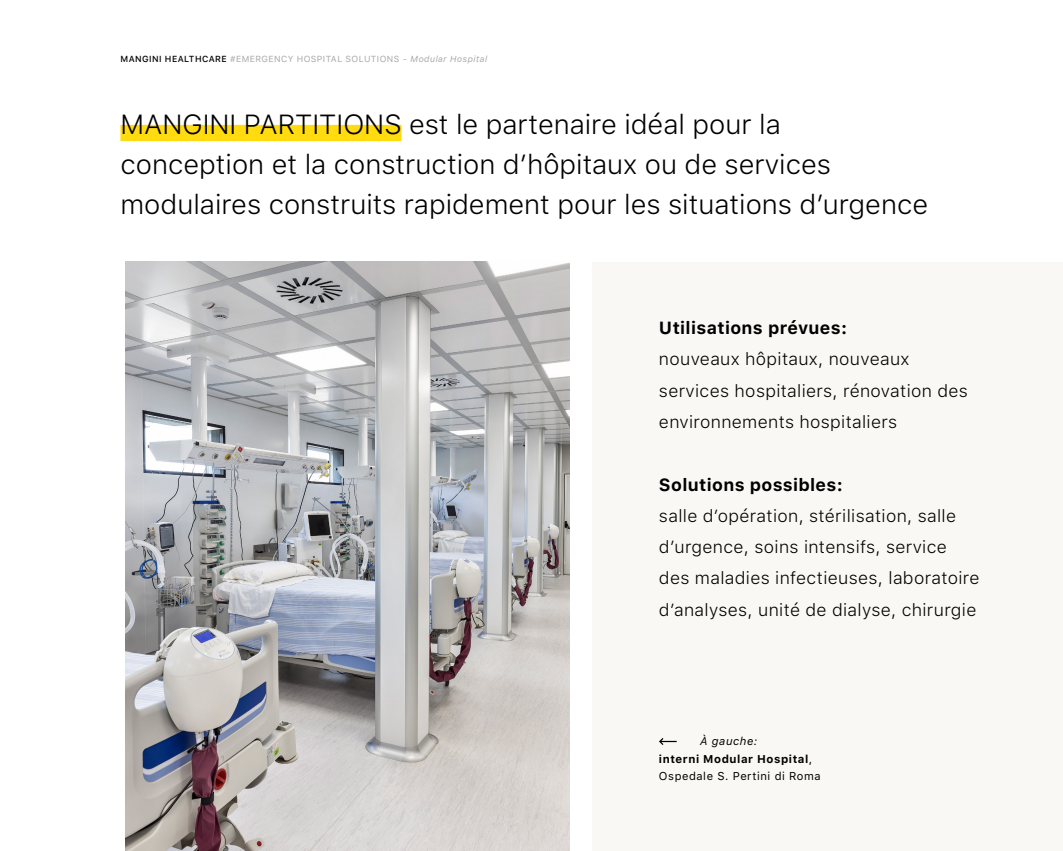
<style>
.page{position:relative;width:1063px;height:851px;background:#fff}
.page>*{position:absolute;margin:0;border:0;box-sizing:border-box;transform-origin:0 0}
.t1{font:300 27.5px/40px "SFUI Text";color:#000}
.t2{font:300 17.5px/31.2px "SFUI Text";letter-spacing:.02em;color:#000}
.t3{font:700 17.5px "SFUI Text";letter-spacing:.02em;color:#000}
.t4{font:11.25px/17.5px "SFUI Text";letter-spacing:.05em;color:#000}
.t5{font:8.75px "SFUI Text";letter-spacing:.05em;color:#a9a7aa}
.s1{font-weight:500;color:#000}
.s2{font-style:italic}
.s3{font-weight:700}
</style>
<div class="page">
<img style="left:125px;top:262px;width:444px;height:588px">
<svg style="left:659px;top:737px;width:18px;height:8px"></svg>
<div style="left:120px;top:125px;width:282px;height:16px;background:#ffdb0f"></div>
<p class="t5" style="left:120px;top:52px;width:368px"><span class="s1">MANGINI HEALTHCARE</span> #EMERGENCY HOSPITAL SOLUTIONS - <span class="s2">Modular Hospital</span></p>
<h1 class="t1" style="left:120px;top:103px;width:809px">MANGINI PARTITIONS est le partenaire idéal pour la conception et la construction d’hôpitaux ou de services modulaires construits rapidement pour les situations d’urgence</h1>
<p class="t3" style="left:659px;top:315px;width:190px">Utilisations prévues:</p>
<p class="t2" style="left:659px;top:343px;width:310px">nouveaux hôpitaux, nouveaux services hospitaliers, rénovation des environnements hospitaliers</p>
<p class="t3" style="left:659px;top:471px;width:185px">Solutions possibles:</p>
<p class="t2" style="left:659px;top:499px;width:322px">salle d’opération, stérilisation, salle d’urgence, soins intensifs, service des maladies infectieuses, laboratoire d’analyses, unité de dialyse, chirurgie</p>
<p class="t4" style="left:659px;top:731px;width:163px;text-indent:41px"><span class="s2">À gauche:<br></span><span class="s3">interni Modular Hospital</span>,<br>Ospedale S. Pertini di Roma</p>
</div>
